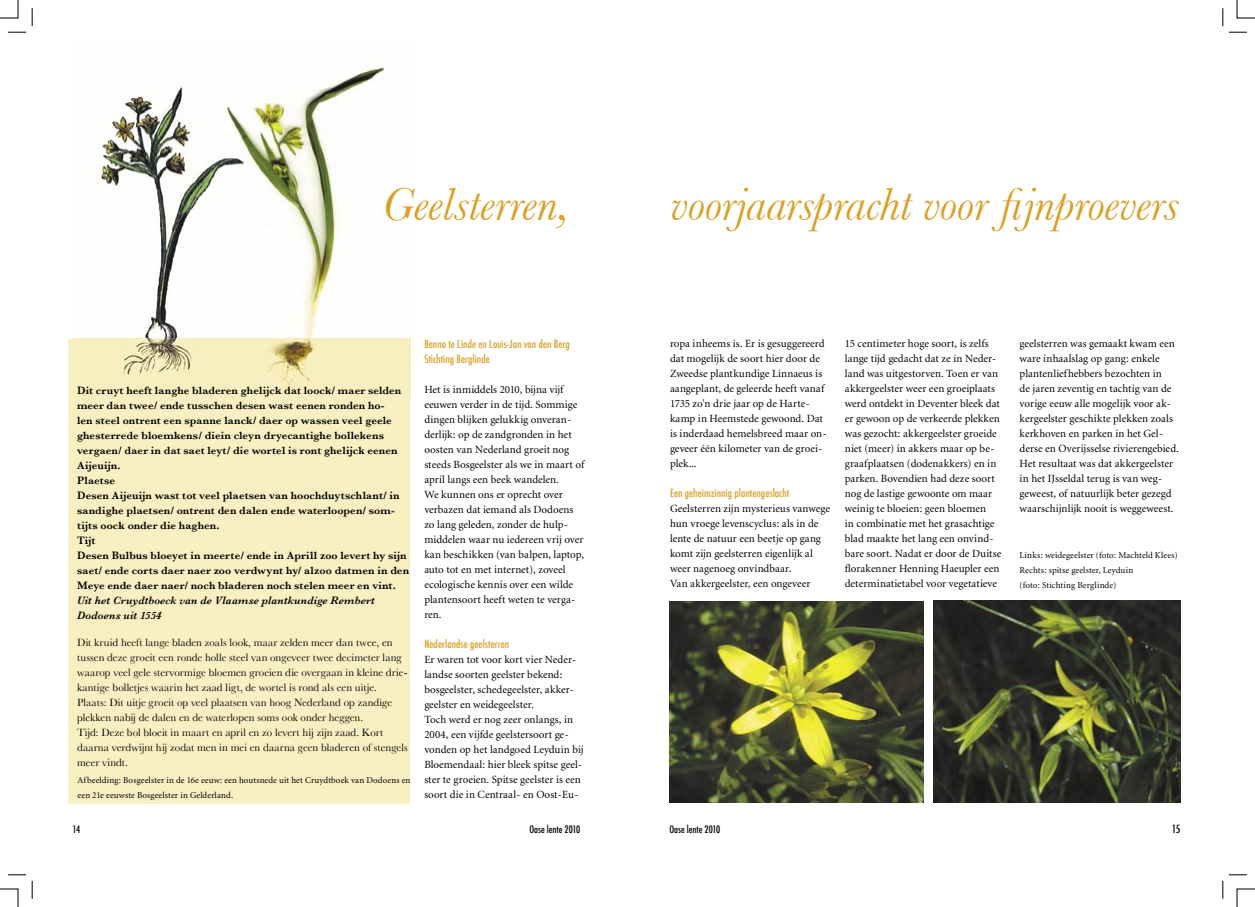
<style>
.page{position:relative;width:1255px;height:907px;background:#fff}
.page>*{position:absolute;margin:0;border:0;box-sizing:border-box;transform-origin:0 0}
.t1{font:italic 48px "Baskerville";letter-spacing:-.01em;color:#daa028}
.t2{font:11px/15px "Minion";letter-spacing:.005em;color:#000}
.t3{font:600 11px/15px "Baskerville";letter-spacing:.01em;color:#000}
.t4{font:11px/15px "Baskerville";color:#000}
.t5{font:500 condensed 11px/15px "Futura";color:#daa028}
.t6{font:italic 600 11px/15px "Baskerville";letter-spacing:.01em;color:#000}
.t7{font:500 condensed 11px "Futura";color:#000}
.t8{font:500 condensed 10px "Futura";color:#000}
.t9{font:9px/15px "Minion";letter-spacing:.01em;color:#000}
</style>
<div class="page">
<img style="left:98px;top:67px;width:313px;height:330px">
<div style="left:68px;top:338px;width:342px;height:465px;background:#f8efc2"></div>
<img style="left:75px;top:338px;width:335px;height:59px">
<img style="left:933px;top:600px;width:247px;height:202px">
<img style="left:669px;top:601px;width:254px;height:201px">
<svg style="left:32px;top:8px;width:1px;height:18px"></svg>
<svg style="left:8px;top:32px;width:18px;height:1px"></svg>
<svg style="left:1223px;top:8px;width:1px;height:18px"></svg>
<svg style="left:1229px;top:32px;width:18px;height:1px"></svg>
<svg style="left:32px;top:880px;width:1px;height:18px"></svg>
<svg style="left:8px;top:874px;width:18px;height:1px"></svg>
<svg style="left:0;top:0;width:18px;height:18px"></svg>
<svg style="left:1237px;top:0;width:18px;height:18px"></svg>
<svg style="left:0;top:888px;width:18px;height:18px"></svg>
<svg style="left:1223px;top:874px;width:32px;height:32px"></svg>
<h1 class="t1" style="left:383px;top:176px;width:189px">Geelsterren,</h1>
<h1 class="t1" style="left:671px;top:176px;width:509px">voorjaarspracht voor fijnproevers</h1>
<p class="t3" style="left:77px;top:382px;width:334px">Dit cruyt heeft langhe bladeren ghelijck dat loock/ maer selden meer dan twee/ ende tusschen desen wast eenen ronden ho-<br>len steel ontrent een spanne lanck/ daer op wassen veel geele ghesterrede bloemkens/ diein cleyn dryecantighe bollekens vergaen/ daer in dat saet leyt/ die wortel is ront ghelijck eenen Aijeuijn.<br>Plaetse<br>Desen Aijeuijn wast tot veel plaetsen van hoochduytschlant/ in sandighe plaetsen/ ontrent den dalen ende waterloopen/ som&shy;tijts oock onder die haghen.<br>Tijt<br>Desen Bulbus bloeyet in meerte/ ende in Aprill zoo levert hy sijn saet/ ende corts daer naer zoo verdwynt hy/ alzoo datmen in den Meye ende daer naer/ noch bladeren noch stelen meer en vint.</p>
<p class="t6" style="left:77px;top:592px;width:299px">Uit het Cruydtboeck van de Vlaamse plantkundige Rembert<br>Dodoens uit 1554</p>
<p class="t4" style="left:77px;top:634px;width:332px">Dit kruid heeft lange bladen zoals look, maar zelden meer dan twee, en tussen deze groeit een ronde holle steel van ongeveer twee decimeter lang waarop veel gele stervormige bloemen groeien die overgaan in kleine drie&shy;kantige bolletjes waarin het zaad ligt, de wortel is rond als een uitje.<br>Plaats: Dit uitje groeit op veel plaatsen van hoog Nederland op zandige plekken nabij de dalen en de waterlopen soms ook onder heggen.<br>Tijd: Deze bol bloeit in maart en april en zo levert hij zijn zaad. Kort daarna verdwijnt hij zodat men in mei en daarna geen bladeren of stengels meer vindt.</p>
<p class="t9" style="left:78px;top:773px;width:334px">Afbeelding: Bosgeelster in de 16e eeuw: een houtsnede uit het Cruydtboek van Dodoens en een 21e eeuwste Bosgeelster in Gelderland.</p>
<p class="t5" style="left:424px;top:336px;width:147px">Benno te Linde en Louis-Jan van den Berg<br>Stichting Berglinde</p>
<p class="t2" style="left:424px;top:382px;width:162px">Het is inmiddels 2010, bijna vijf eeuwen verder in de tijd. Sommige dingen blijken gelukkig onveran&shy;derlijk: op de zandgronden in het oosten van Nederland groeit nog steeds Bosgeelster als we in maart of april langs een beek wandelen.<br>We kunnen ons er oprecht over verbazen dat iemand als Dodoens zo lang geleden, zonder de hulp&shy;middelen waar nu iedereen vrij over kan beschikken (van balpen, laptop, auto tot en met internet), zoveel ecologische kennis over een wilde plantensoort heeft weten te verga&shy;ren.</p>
<p class="t5" style="left:424px;top:636px;width:87px">Nederlandse geelsterren</p>
<p class="t2" style="left:424px;top:652px;width:161px">Er waren tot voor kort vier Neder&shy;landse soorten geelster bekend: bosgeelster, schedegeelster, akker&shy;geelster en weidegeelster.<br>Toch werd er nog zeer onlangs, in 2004, een vijfde geelstersoort ge&shy;vonden op het landgoed Leyduin bij Bloemendaal: hier bleek spitse geel&shy;ster te groeien. Spitse geelster is een soort die in Centraal- en Oost-Eu-</p>
<p class="t2" style="left:670px;top:336px;width:158px">ropa inheems is. Er is gesuggereerd dat mogelijk de soort hier door de<br>Zweedse plantkundige Linnaeus is aangeplant, de geleerde heeft vanaf<br>1735 zo'n drie jaar op de Harte&shy;kamp in Heemstede gewoond. Dat is inderdaad hemelsbreed maar on&shy;geveer één kilometer van de groei&shy;plek...</p>
<p class="t5" style="left:670px;top:485px;width:121px">Een geheimzinnig plantengeslacht</p>
<p class="t2" style="left:670px;top:501px;width:162px">Geelsterren zijn mysterieus vanwege hun vroege levenscyclus: als in de lente de natuur een beetje op gang komt zijn geelsterren eigenlijk al weer nagenoeg onvindbaar.<br>Van akkergeelster, een ongeveer</p>
<p class="t2" style="left:845px;top:336px;width:158px">15 centimeter hoge soort, is zelfs lange tijd gedacht dat ze in Neder&shy;land was uitgestorven. Toen er van akkergeelster weer een groeiplaats werd ontdekt in Deventer bleek dat er gewoon op de verkeerde plekken was gezocht: akkergeelster groeide niet (meer) in akkers maar op be&shy;graafplaatsen (dodenakkers) en in parken. Bovendien had deze soort nog de lastige gewoonte om maar weinig te bloeien: geen bloemen<br>in combinatie met het grasachtige blad maakte het lang een onvind&shy;bare soort. Nadat er door de Duitse florakenner Henning Haeupler een determinatietabel voor vegetatieve</p>
<p class="t2" style="left:1020px;top:336px;width:161px">geelsterren was gemaakt kwam een ware inhaalslag op gang: enkele plantenliefhebbers bezochten in<br>de jaren zeventig en tachtig van de vorige eeuw alle mogelijk voor ak&shy;kergeelster geschikte plekken zoals kerkhoven en parken in het Gel&shy;derse en Overijsselse rivierengebied.<br>Het resultaat was dat akkergeelster in het IJsseldal terug is van weg&shy;geweest, of natuurlijk beter gezegd waarschijnlijk nooit is weggeweest.</p>
<p class="t9" style="left:1020px;top:547px;width:160px">Links: weidegeelster (foto: Machteld Klees)<br>Rechts: spitse geelster, Leyduin<br>(foto: Stichting Berglinde)</p>
<p class="t8" style="left:73px;top:823px;width:9px">14</p>
<p class="t8" style="left:529px;top:823px;width:52px">Oase lente 2010</p>
<p class="t8" style="left:669px;top:822px;width:52px">Oase lente 2010</p>
<p class="t7" style="left:1172px;top:821px;width:10px">15</p>
</div>
